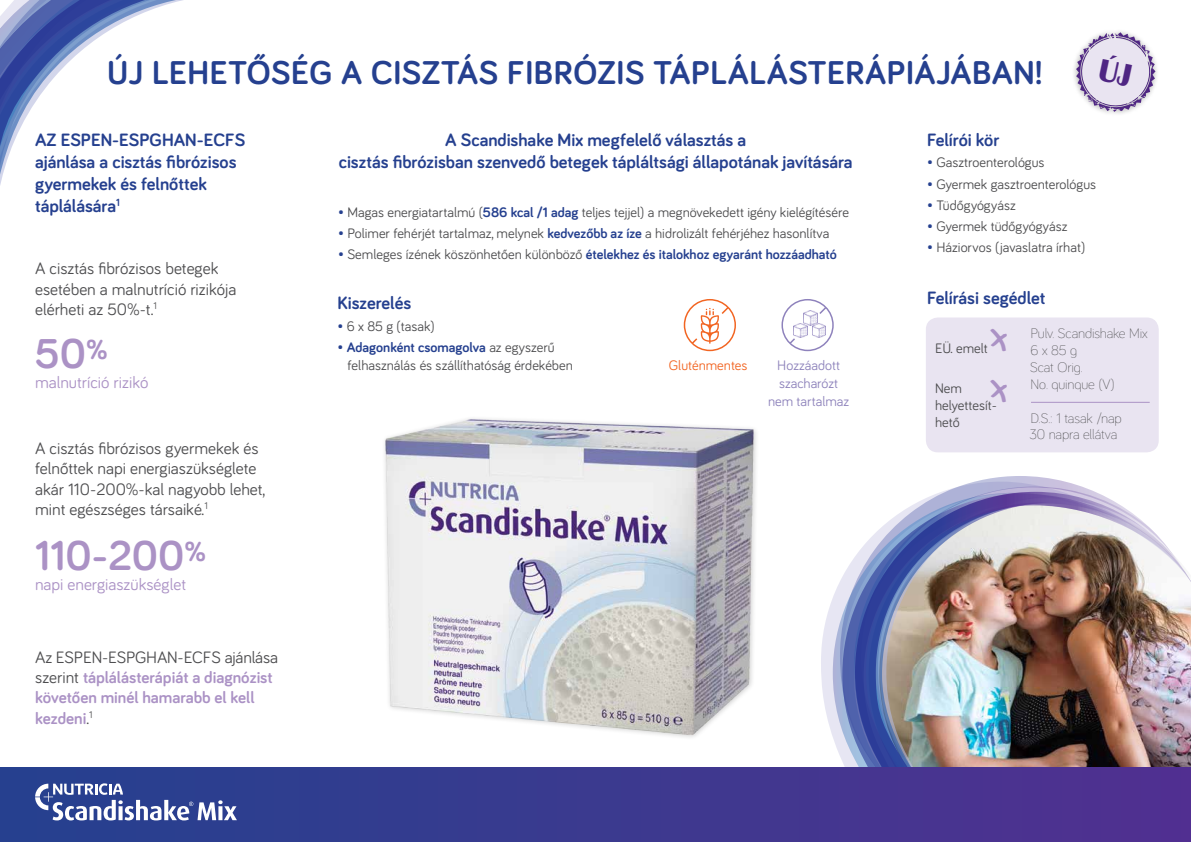
<style>
.page{position:relative;width:1191px;height:842px;background:#fff}
.page>*{position:absolute;margin:0;border:0;box-sizing:border-box;transform-origin:0 0}
.t1{font:700 43px "Bariol";color:#ab92c5}
.t2{font:40px/50.2px "Childs Play Age Seven Offc Pro";color:#ab92c5}
.t3{font:700 34px "Bariol";letter-spacing:.015em;color:#25408f}
.t4{font:700 18.4px/22.1px "Bariol";color:#25408f}
.t5{font:17px/20.4px "Bariol";color:#4d4d4f}
.t6{font:700 17px/20.4px "Bariol";color:#ab92c5}
.t7{font:17px "Bariol";color:#ab92c5}
.t8{font:14.2px/17px "Bariol";color:#4d4d4f}
.t9{font:700 14.2px "Bariol";color:#25408f}
.t10{font:300 14.2px/16.8px "Bariol";letter-spacing:-.01em;color:#4d4d4f}
.t11{font:14.2px/18px "Bariol";color:#8e83bb;text-align:center}
.t12{font:14.2px "Bariol";color:#f26522}
.s1{font-weight:400;color:#4d4d4f}
.s2{font-weight:300;color:#25408f}
.s3{font-weight:700;color:#25408f}
.s4{font-weight:300}
</style>
<div class="page">
<div style="left:926px;top:317px;width:232px;height:135px;background:#e9e4f1;border-radius:12px"></div>
<img style="left:384px;top:418px;width:372px;height:320px">
<svg style="left:821px;top:601px;width:11px;height:133px"></svg>
<svg style="left:832px;top:582px;width:8px;height:173px"></svg>
<svg style="left:840px;top:476px;width:255px;height:291px"></svg>
<img style="left:855px;top:492px;width:336px;height:275px">
<img style="left:866px;top:507px;width:145px;height:260px">
<hr style="left:1031px;top:402px;width:118px;height:1px;background:#ab92c5">
<svg style="left:683px;top:299px;width:53px;height:52px"></svg>
<svg style="left:781px;top:299px;width:52px;height:52px"></svg>
<img style="left:803px;top:311px;width:14px;height:14px">
<img style="left:812px;top:324px;width:14px;height:14px">
<img style="left:794px;top:324px;width:14px;height:14px">
<div style="left:0;top:767px;width:1191px;height:75px;background:linear-gradient(to right,#24428f,#513090)"></div>
<svg style="left:35px;top:783px;width:202px;height:37px"></svg>
<svg style="left:0;top:0;width:183px;height:185px"></svg>
<svg style="left:1076px;top:32px;width:79px;height:81px"></svg>
<h3 class="t3" style="left:107px;top:49px;width:936px">Új lehetőség a cisztás fi brózis táplálásterápiájában!</h3>
<p class="t4" style="left:35px;top:128px;width:211px;text-indent:127px">HAN-ECFS ajánlása a cisztás fibrózisos gyermekek és felnőttek táplálására<sup>1</sup></p>
<p class="t4" style="left:35px;top:128px;width:37px">AZ ESPEN</p>
<p class="t4" style="left:112px;top:128px;width:19px">-ESPG</p>
<p class="t5" style="left:35px;top:257px;width:203px">A cisztás fibrózisos betegek esetében a malnutríció rizikója elérheti az 50%-t.<sup>1</sup></p>
<h1 class="t1" style="left:35px;top:324px;width:74px">50<sup>%</sup></h1>
<p class="t7" style="left:35px;top:371px;width:115px">malnutríció rizikó</p>
<p class="t5" style="left:35px;top:437px;width:232px">A cisztás fibrózisos gyermekek és felnőttek napi energiaszükséglete akár 110-200%-kal nagyobb lehet, mint egészséges társaiké.<sup>1</sup></p>
<h1 class="t1" style="left:35px;top:526px;width:172px">110-200<sup>%</sup></h1>
<p class="t7" style="left:35px;top:573px;width:152px">napi energiaszükséglet</p>
<p class="t6" style="left:35px;top:646px;width:244px"><span class="s1">Az ESPEN-ESPGHAN-ECFS ajánlása szerint</span> táplálásterápiát a diagnózist követően minél hamarabb el kell kezdeni<span class="s1">.</span><sup>1</sup></p>
<p class="t4" style="left:339px;top:128px;width:515px;text-align:center">A Scandishake Mix megfelelő választás a<br>cisztás fibrózisban szenvedő betegek tápláltsági állapotának javítására</p>
<p class="t8" style="left:338px;top:203px;width:512px"><span class="s2">•</span> Magas energiatartalmú (<span class="s3">586 kcal /1 adag</span> teljes tejjel) a megnövekedett igény kielégítésére</p>
<p class="t8" style="left:338px;top:224px;width:493px"><span class="s2">•</span> Polimer fehérjét tartalmaz, melynek <span class="s3">kedvezőbb az íze</span> a hidrolizált fehérjéhez hasonlítva</p>
<p class="t9" style="left:338px;top:245px;width:500px"><span class="s4">•</span> <span class="s1">Semleges ízének köszönhetően különböző</span> ételekhez és italokhoz egyaránt hozzáadható</p>
<p class="t4" style="left:337px;top:291px;width:75px">Kiszerelés</p>
<p class="t8" style="left:337px;top:317px;width:99px"><span class="s2">•</span> 6 x 85 g (tasak)</p>
<p class="t8" style="left:347px;top:337px;width:227px;line-height:18.4px;text-indent:-10px"><span class="s2">•</span> <span class="s3">Adagonként csomagolva</span> az egyszerű felhasználás és szállíthatóság érdekében</p>
<p class="t12" style="left:669px;top:355px;width:80px">Gluténmentes</p>
<p class="t11" style="left:768px;top:355px;width:83px">Hozzáadott szacharózt nem tartalmaz</p>
<p class="t4" style="left:927px;top:128px;width:74px">Felírói kör</p>
<p class="t8" style="left:927px;top:153px;width:119px"><span class="s2">•</span> Gasztroenterológus</p>
<p class="t8" style="left:927px;top:175px;width:170px"><span class="s2">•</span> Gyermek gasztroenterológus</p>
<p class="t8" style="left:927px;top:196px;width:90px"><span class="s2">•</span> Tüdőgyógyász</p>
<p class="t8" style="left:927px;top:217px;width:142px"><span class="s2">•</span> Gyermek tüdőgyógyász</p>
<p class="t8" style="left:927px;top:238px;width:159px"><span class="s2">•</span> Háziorvos (javaslatra írhat)</p>
<p class="t4" style="left:927px;top:286px;width:120px">Felírási segédlet</p>
<p class="t8" style="left:935px;top:339px;width:54px">EÜ. emelt</p>
<p class="t8" style="left:935px;top:379px;width:63px">Nem helyettesít&shy;hető</p>
<p class="t10" style="left:1030px;top:324px;width:119px">Pulv. Scandishake Mix<br>6 x 85 g<br>Scat Orig.<br>No. quinque (V)</p>
<p class="t10" style="left:1029px;top:409px;width:94px">D.S.: 1 tasak /nap<br>30 napra ellátva</p>
<h2 class="t2" style="left:989px;top:314px;width:19px">X<br>X</h2>
</div>
